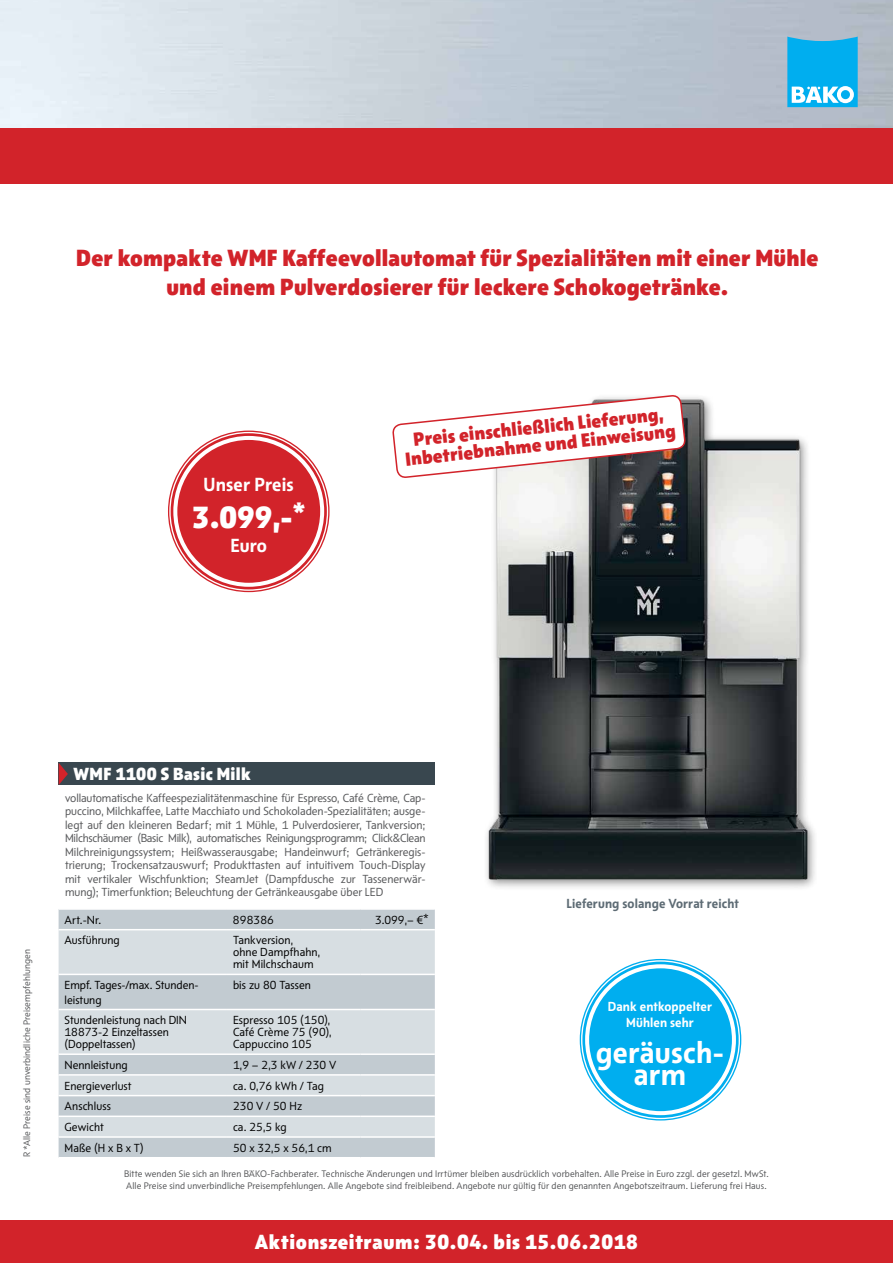
<style>
.page{position:relative;width:893px;height:1263px;background:#fff}
.page>*{position:absolute;margin:0;border:0;box-sizing:border-box;transform-origin:0 0}
.t1{font:700 31.5px/22.5px "BAEK Otype";letter-spacing:.01em;color:#fff;text-align:center}
.t2{font:800 31.5px "BAEK Otype";color:#fff}
.t3{font:800 24px/28.8px "BAEK Otype";letter-spacing:.01em;color:#d2232a;text-align:center}
.t4{font:800 21px "BAEK Otype";letter-spacing:.03em;color:#fff}
.t5{font:800 19.5px/18.3px "BAEK Otype";color:#d2232a;text-align:center}
.t6{font:700 19.5px "BAEK Otype";letter-spacing:.01em;color:#fff}
.t7{font:800 18px "BAEK Otype";letter-spacing:.02em;color:#fff}
.t8{font:700 13.5px "BAEK Otype";letter-spacing:.01em;color:#5d6b74}
.t9{font:700 13.5px/16.5px "BAEK Otype";letter-spacing:.01em;color:#fff;text-align:center}
.t10{font:12px/13.5px "BAEK Otype";color:#58595b;text-align:justify}
.t11{font:12px/12px "BAEK Otype";letter-spacing:.01em;color:#000}
.t12{font:9.75px/12px "BAEK Otype";letter-spacing:.01em;color:#58595b}
</style>
<div class="page">
<div style="left:0;top:1220px;width:893px;height:43px;background:#d2232a"></div>
<div style="left:0;top:45px;width:893px;height:139px;background:#d2232a"></div>
<img style="left:0;top:0;width:893px;height:128px">
<svg style="left:787px;top:37px;width:71px;height:70px"></svg>
<svg style="left:168px;top:431px;width:162px;height:161px"></svg>
<div style="left:173px;top:436px;width:151px;height:151px;background:#d2232a;border-radius:50%"></div>
<div style="left:169px;top:432px;width:159px;height:159px;border:8px solid #d2232a;border-radius:50%"></div>
<div style="left:173px;top:436px;width:151px;height:151px;border:4px solid #fff;border-radius:50%"></div>
<svg style="left:580px;top:959px;width:161px;height:161px"></svg>
<div style="left:585px;top:964px;width:151px;height:151px;background:#00aeef;border-radius:50%"></div>
<div style="left:581px;top:960px;width:159px;height:159px;border:8px solid #00aeef;border-radius:50%"></div>
<div style="left:585px;top:964px;width:151px;height:151px;border:4px solid #fff;border-radius:50%"></div>
<div style="left:59px;top:763px;width:376px;height:22px;background:#39474f"></div>
<svg style="left:59px;top:763px;width:9px;height:22px"></svg>
<div style="left:59px;top:910px;width:376px;height:247px;background:#c2cbd1"></div>
<svg style="left:59px;top:930px;width:376px;height:206px;fill:#d7dee2"></svg>
<hr style="left:59px;top:929px;width:168px;height:1px;background:#fff">
<hr style="left:59px;top:974px;width:168px;height:1px;background:#fff">
<hr style="left:59px;top:1009px;width:168px;height:1px;background:#fff">
<hr style="left:59px;top:1053px;width:168px;height:2px;background:#fff">
<hr style="left:59px;top:1074px;width:168px;height:2px;background:#fff">
<hr style="left:59px;top:1095px;width:168px;height:1px;background:#fff">
<hr style="left:59px;top:1115px;width:168px;height:2px;background:#fff">
<hr style="left:59px;top:1136px;width:168px;height:2px;background:#fff">
<hr style="left:227px;top:929px;width:134px;height:1px;background:#fff">
<hr style="left:361px;top:929px;width:74px;height:1px;background:#fff">
<hr style="left:227px;top:974px;width:134px;height:1px;background:#fff">
<hr style="left:361px;top:974px;width:74px;height:1px;background:#fff">
<hr style="left:227px;top:1009px;width:134px;height:1px;background:#fff">
<hr style="left:361px;top:1009px;width:74px;height:1px;background:#fff">
<hr style="left:227px;top:1053px;width:134px;height:2px;background:#fff">
<hr style="left:361px;top:1053px;width:74px;height:2px;background:#fff">
<hr style="left:227px;top:1074px;width:134px;height:2px;background:#fff">
<hr style="left:361px;top:1074px;width:74px;height:2px;background:#fff">
<hr style="left:227px;top:1095px;width:134px;height:1px;background:#fff">
<hr style="left:361px;top:1095px;width:74px;height:1px;background:#fff">
<hr style="left:227px;top:1115px;width:134px;height:2px;background:#fff">
<hr style="left:361px;top:1115px;width:74px;height:2px;background:#fff">
<hr style="left:227px;top:1136px;width:134px;height:2px;background:#fff">
<hr style="left:361px;top:1136px;width:74px;height:2px;background:#fff">
<img style="left:486px;top:397px;width:329px;height:491px">
<svg style="left:392px;top:395px;width:293px;height:103px"></svg>
<h2 class="t3" style="left:76px;top:243px;width:744px">Der kompakte WMF Kaffeevollautomat für Spezialitäten mit einer Mühle und einem Pulverdosierer für leckere Schokogetränke.</h2>
<h3 class="t6" style="left:204px;top:472px;width:92px">Unser Preis</h3>
<h1 class="t2" style="left:192px;top:497px;width:115px">3.099,-<sup>*</sup></h1>
<h3 class="t6" style="left:230px;top:533px;width:38px">Euro</h3>
<h3 class="t5" style="left:402px;top:431px;width:273px;rotate:-6deg">Preis einschließlich Lieferung,<br>Inbetriebnahme und Einweisung</h3>
<p class="t12" style="left:21px;top:1157px;width:210px;rotate:-90deg">R *Alle Preise sind unverbindliche Preisempfehlungen</p>
<h3 class="t7" style="left:74px;top:762px;width:179px">WMF 1100 S Basic Milk</h3>
<p class="t10" style="left:65px;top:791px;width:362px">vollautomatische Kaffeespezialitätenmaschine für Espresso, Café Crème, Cap&shy;puccino, Milchkaffee, Latte Macchiato und Schokoladen-Spezialitäten; ausge&shy;legt auf den kleineren Bedarf; mit 1 Mühle, 1 Pulverdosierer, Tankversion; Milchschäumer (Basic Milk), automatisches Reinigungsprogramm; Click&amp;Clean Milchreinigungssystem; Heißwasserausgabe; Handeinwurf; Getränkeregis&shy;trierung; Trockensatzauswurf; Produkttasten auf intuitivem Touch-Display mit vertikaler Wischfunktion; SteamJet (Dampfdusche zur Tassenerwär&shy;mung); Timerfunktion; Beleuchtung der Getränkeausgabe über LED</p>
<p class="t11" style="left:65px;top:913px;width:38px">Art.-Nr.</p>
<p class="t11" style="left:233px;top:913px;width:42px">898386</p>
<p class="t11" style="left:375px;top:913px;width:55px">3.099,– €*</p>
<p class="t11" style="left:65px;top:934px;width:57px">Ausführung</p>
<p class="t11" style="left:233px;top:934px;width:89px">Tankversion, ohne Dampfhahn, mit Milchschaum</p>
<p class="t11" style="left:65px;top:978px;width:136px;line-height:14.4px">Empf. Tages-/max. Stunden&shy;leistung</p>
<p class="t11" style="left:233px;top:979px;width:80px">bis zu 80 Tassen</p>
<p class="t11" style="left:65px;top:1014px;width:124px">Stundenleistung nach DIN<br>18873-2 Einzeltassen (Doppeltassen)</p>
<p class="t11" style="left:233px;top:1014px;width:100px;text-align:justify">Espresso 105 (150), Café Crème 75 (90), Cappuccino 105</p>
<p class="t11" style="left:65px;top:1059px;width:65px">Nennleistung</p>
<p class="t11" style="left:233px;top:1059px;width:105px">1,9 – 2,3 kW / 230 V</p>
<p class="t11" style="left:65px;top:1079px;width:68px">Energieverlust</p>
<p class="t11" style="left:233px;top:1079px;width:93px">ca. 0,76 kWh / Tag</p>
<p class="t11" style="left:65px;top:1100px;width:48px">Anschluss</p>
<p class="t11" style="left:233px;top:1100px;width:71px">230 V / 50 Hz</p>
<p class="t11" style="left:65px;top:1121px;width:41px">Gewicht</p>
<p class="t11" style="left:233px;top:1121px;width:55px">ca. 25,5 kg</p>
<p class="t11" style="left:65px;top:1141px;width:81px">Maße (H x B x T)</p>
<p class="t11" style="left:233px;top:1141px;width:100px">50 x 32,5 x 56,1 cm</p>
<p class="t8" style="left:567px;top:895px;width:174px">Lieferung solange Vorrat reicht</p>
<p class="t9" style="left:608px;top:998px;width:106px">Dank entkoppelter<br>Mühlen sehr</p>
<h1 class="t1" style="left:596px;top:1040px;width:130px">geräusch&shy;arm</h1>
<p class="t12" style="left:124px;top:1167px;width:646px">Bitte wenden Sie sich an Ihren BÄKO-Fachberater. Technische Änderungen und Irrtümer bleiben ausdrücklich vorbehalten. Alle Preise in Euro zzgl. der gesetzl. MwSt.<br>Alle Preise sind unverbindliche Preisempfehlungen. Alle Angebote sind freibleibend. Angebote nur gültig für den genannten Angebotszeitraum. Lieferung frei Haus.</p>
<h3 class="t4" style="left:255px;top:1228px;width:385px">Aktionszeitraum: 30.04. bis 15.06.2018</h3>
</div>
